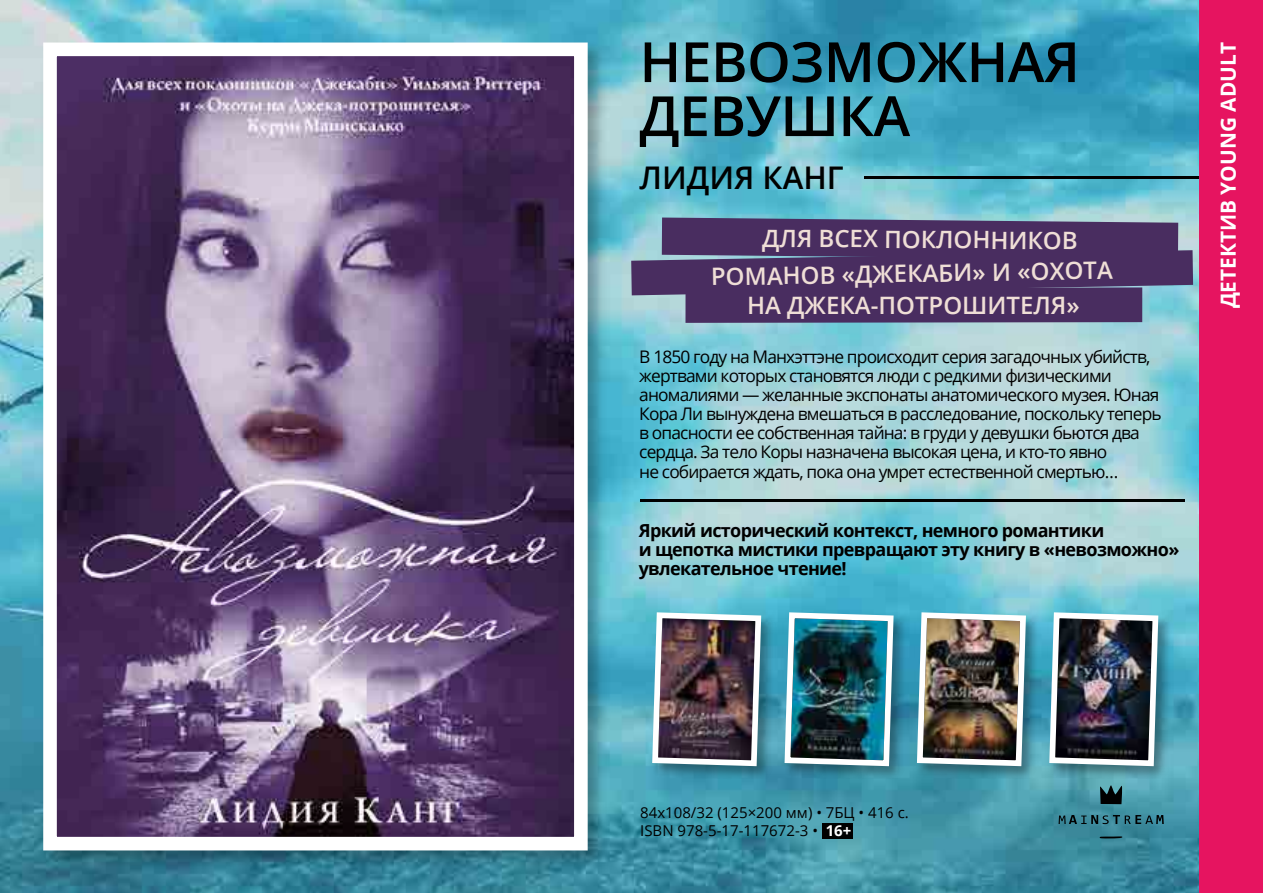
<style>
.page{position:relative;width:1263px;height:893px;background:#fff}
.page>*{position:absolute;margin:0;border:0;box-sizing:border-box;transform-origin:0 0}
.t1{font:600 55.5px/54px "Open Sans";letter-spacing:-.01em;color:#000}
.t2{font:600 31.2px "Open Sans";color:#000}
.t3{font:600 24px "Open Sans";color:#efded6}
.t4{font:700 20.85px "Open Sans";color:#fff}
.t5{font:700 18px/19px "Open Sans";letter-spacing:-.035em;color:#000}
.t6{font:17.4px/19px "Open Sans";letter-spacing:-.05em;color:#000}
.t7{font:15px/18px "Open Sans";color:#000}
.s1{font-weight:700;color:#fff}
</style>
<div class="page">
<img style="left:0;top:0;width:1199px;height:893px">
<div style="left:40px;top:39px;width:567px;height:830px;background:#000;opacity:.3"></div>
<svg style="left:36px;top:36px;width:558px;height:821px;background:#706082"></svg>
<div style="left:822px;top:823px;width:31px;height:16px;background:#000"></div>
<hr style="left:865px;top:176px;width:398px;height:2px;background:#000">
<svg style="left:631px;top:218px;width:562px;height:105px;background:#53416e"></svg>
<div style="left:1199px;top:0;width:64px;height:893px;background:#e61460"></div>
<div style="left:650px;top:610px;width:126px;height:171px;background:#000;opacity:.35"></div>
<img style="left:649px;top:609px;width:115px;height:160px">
<div style="left:782px;top:610px;width:126px;height:171px;background:#000;opacity:.35"></div>
<img style="left:782px;top:609px;width:114px;height:160px">
<div style="left:915px;top:610px;width:126px;height:171px;background:#000;opacity:.35"></div>
<img style="left:914px;top:609px;width:115px;height:160px">
<div style="left:1047px;top:610px;width:126px;height:171px;background:#000;opacity:.35"></div>
<img style="left:1046px;top:609px;width:115px;height:160px">
<svg style="left:1100px;top:785px;width:22px;height:19px"></svg>
<svg style="left:1099px;top:836px;width:24px;height:3px"></svg>
<svg style="left:1058px;top:815px;width:106px;height:9px"></svg>
<hr style="left:640px;top:500px;width:544px;height:2px;background:#000">
<h1 class="t1" style="left:639px;top:34px;width:442px">НЕВОЗМОЖНАЯ<br>ДЕВУШКА</h1>
<h2 class="t2" style="left:639px;top:157px;width:206px">ЛИДИЯ КАНГ</h2>
<h3 class="t3" style="left:762px;top:223px;width:317px">ДЛЯ ВСЕХ ПОКЛОННИКОВ</h3>
<h3 class="t3" style="left:711px;top:260px;width:403px;rotate:-1deg">РОМАНОВ «ДЖЕКАБИ» И «ОХОТА</h3>
<h3 class="t3" style="left:747px;top:289px;width:334px">НА ДЖЕКА-ПОТРОШИТЕЛЯ»</h3>
<p class="t6" style="left:639px;top:347px;width:524px">В 1850 году на Манхэттэне происходит серия загадочных убийств, жертвами которых становятся люди с редкими физическими аномалиями — желанные экспонаты анатомического музея. Юная Кора Ли вынуждена вмешаться в расследование, поскольку теперь в опасности ее собственная тайна: в груди у девушки бьются два сердца. За тело Коры назначена высокая цена, и кто-то явно<br>не собирается ждать, пока она умрет естественной смертью…</p>
<p class="t5" style="left:639px;top:521px;width:542px">Яркий исторический контекст, немного романтики<br>и щепотка мистики превращают эту книгу в «невозможно» увлекательное чтение!</p>
<p class="t4" style="left:1213px;top:308px;width:267px;rotate:-90deg">ДЕТЕКТИВ YOUNG ADULT</p>
<p class="t7" style="left:640px;top:803px;width:270px">84x108/32 (125×200 мм) • 7БЦ • 416 с.<br>ISBN 978-5-17-117672-3 • <span class="s1">16+</span></p>
</div>
